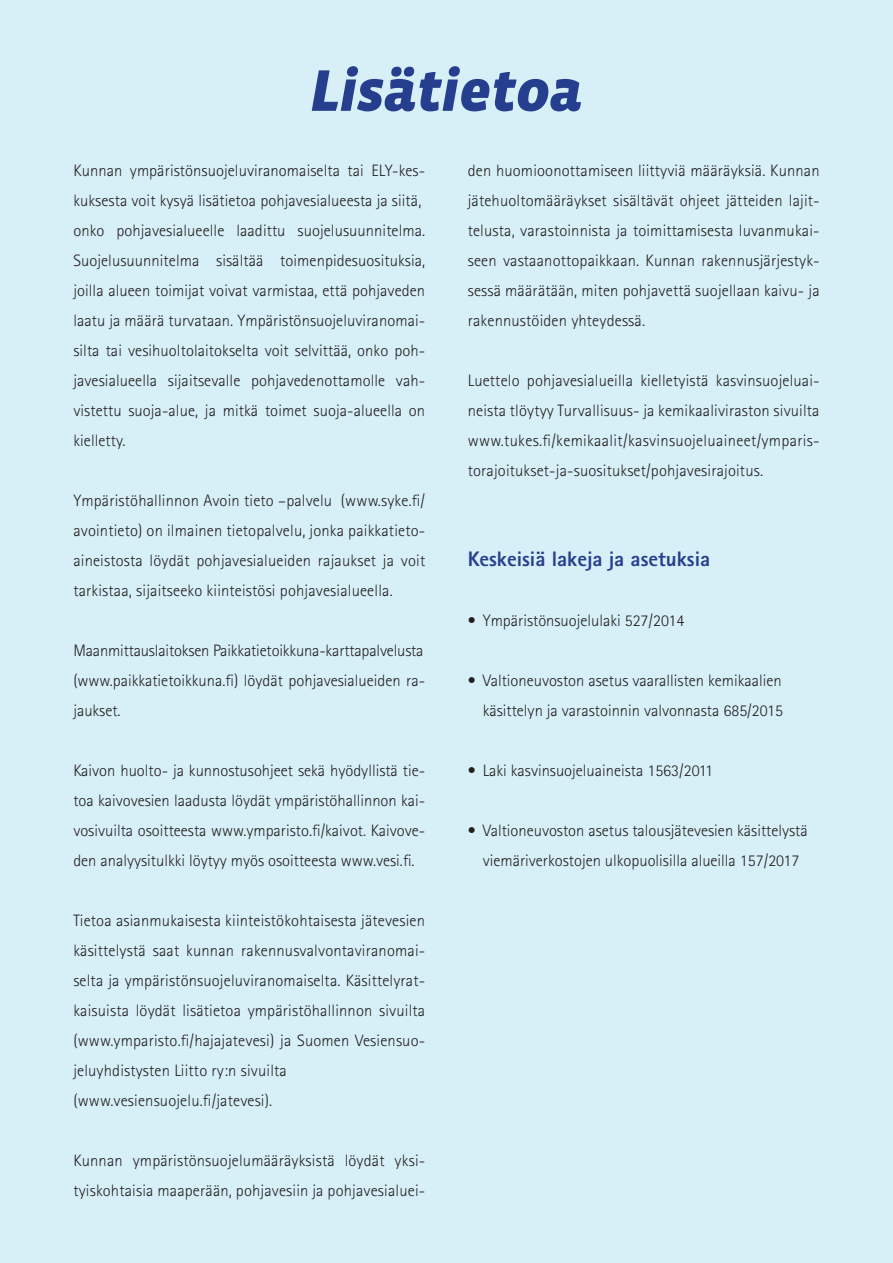
<style>
.page{position:relative;width:893px;height:1263px;background:#d7eff7}
.page>*{position:absolute;margin:0;border:0;box-sizing:border-box;transform-origin:0 0}
.Väliotsikot{font:italic 900 60px "Vista Sans";color:#253f8e}
.Leipis{font:800 21px "Rotis Sans Serif";color:#253f8e}
.Leipis-2{font:300 16.5px/30px "Rotis Sans Serif";letter-spacing:.005em;color:#231f20}
</style>
<div class="page">
<p class="Väliotsikot" style="left:310px;top:60px;width:274px">Lisätietoa</p>
<p class="Leipis-2" style="left:73px;top:156px;width:353px">Kunnan ympäristönsuojeluviranomaiselta tai ELY-kes&shy;kuksesta voit kysyä lisätietoa pohjavesialueesta ja siitä,</p>
<p class="Leipis-2" style="left:73px;top:216px;width:353px;text-align:justify">onko pohjavesialueelle laadittu suojelusuunnitelma.<br>Suojelusuunnitelma sisältää toimenpidesuosituksia, joilla alueen toimijat voivat varmistaa, että pohjaveden laatu ja määrä turvataan. Ympäristönsuojeluviranomai&shy;silta tai vesihuoltolaitokselta voit selvittää, onko poh&shy;javesialueella sijaitsevalle pohjavedenottamolle vah&shy;vistettu suoja-alue, ja mitkä toimet suoja-alueella on kielletty.</p>
<p class="Leipis-2" style="left:73px;top:486px;width:353px;text-align:justify">Ympäristöhallinnon Avoin tieto –palvelu (www.syke.fi/ avointieto) on ilmainen tietopalvelu, jonka paikkatieto&shy;aineistosta löydät pohjavesialueiden rajaukset ja voit tarkistaa, sijaitseeko kiinteistösi pohjavesialueella.</p>
<p class="Leipis-2" style="left:73px;top:636px;width:352px">Maanmittauslaitoksen Paikkatietoikkuna-karttapalvelusta</p>
<p class="Leipis-2" style="left:73px;top:666px;width:353px">(www.paikkatietoikkuna.fi) löydät pohjavesialueiden ra&shy;jaukset.</p>
<p class="Leipis-2" style="left:73px;top:756px;width:353px;text-align:justify">Kaivon huolto- ja kunnostusohjeet sekä hyödyllistä tie&shy;toa kaivovesien laadusta löydät ympäristöhallinnon kai&shy;vosivuilta osoitteesta www.ymparisto.fi/kaivot. Kaivove&shy;den analyysitulkki löytyy myös osoitteesta www.vesi.fi.</p>
<p class="Leipis-2" style="left:73px;top:906px;width:353px">Tietoa asianmukaisesta kiinteistökohtaisesta jätevesien</p>
<p class="Leipis-2" style="left:73px;top:936px;width:353px;text-align:justify">käsittelystä saat kunnan rakennusvalvontaviranomai&shy;selta ja ympäristönsuojeluviranomaiselta. Käsittelyrat&shy;kaisuista löydät lisätietoa ympäristöhallinnon sivuilta (www.ymparisto.fi/hajajatevesi) ja Suomen Vesiensuo&shy;jeluyhdistysten Liitto ry:n sivuilta</p>
<p class="Leipis-2" style="left:73px;top:1086px;width:200px">(www.vesiensuojelu.fi/jatevesi).</p>
<p class="Leipis-2" style="left:73px;top:1146px;width:353px">Kunnan ympäristönsuojelumääräyksistä löydät yksi&shy;tyiskohtaisia maaperään, pohjavesiin ja pohjavesialuei-</p>
<p class="Leipis-2" style="left:468px;top:156px;width:353px;text-align:justify">den huomioonottamiseen liittyviä määräyksiä. Kunnan jätehuoltomääräykset sisältävät ohjeet jätteiden lajit&shy;telusta, varastoinnista ja toimittamisesta luvanmukai&shy;seen vastaanottopaikkaan. Kunnan rakennusjärjestyk&shy;sessä määrätään, miten pohjavettä suojellaan kaivu- ja rakennustöiden yhteydessä.</p>
<p class="Leipis-2" style="left:468px;top:366px;width:353px">Luettelo pohjavesialueilla kielletyistä kasvinsuojeluai&shy;neista tlöytyy Turvallisuus- ja kemikaaliviraston sivuilta</p>
<p class="Leipis-2" style="left:468px;top:426px;width:353px">www.tukes.fi/kemikaalit/kasvinsuojeluaineet/ymparis&shy;torajoitukset-ja-suositukset/pohjavesirajoitus.</p>
<p class="Leipis" style="left:468px;top:546px;width:244px">Keskeisiä lakeja ja asetuksia</p>
<p class="Leipis-2" style="left:468px;top:606px;width:218px">• Ympäristönsuojelulaki 527/2014</p>
<p class="Leipis-2" style="left:468px;top:666px;width:316px">• Valtioneuvoston asetus vaarallisten kemikaalien</p>
<p class="Leipis-2" style="left:483px;top:696px;width:302px">käsittelyn ja varastoinnin valvonnasta 685/2015</p>
<p class="Leipis-2" style="left:468px;top:756px;width:247px">• Laki kasvinsuojeluaineista 1563/2011</p>
<p class="Leipis-2" style="left:468px;top:816px;width:342px;text-align:center">• Valtioneuvoston asetus talousjätevesien käsittelystä viemäriverkostojen ulkopuolisilla alueilla 157/2017</p>
</div>
